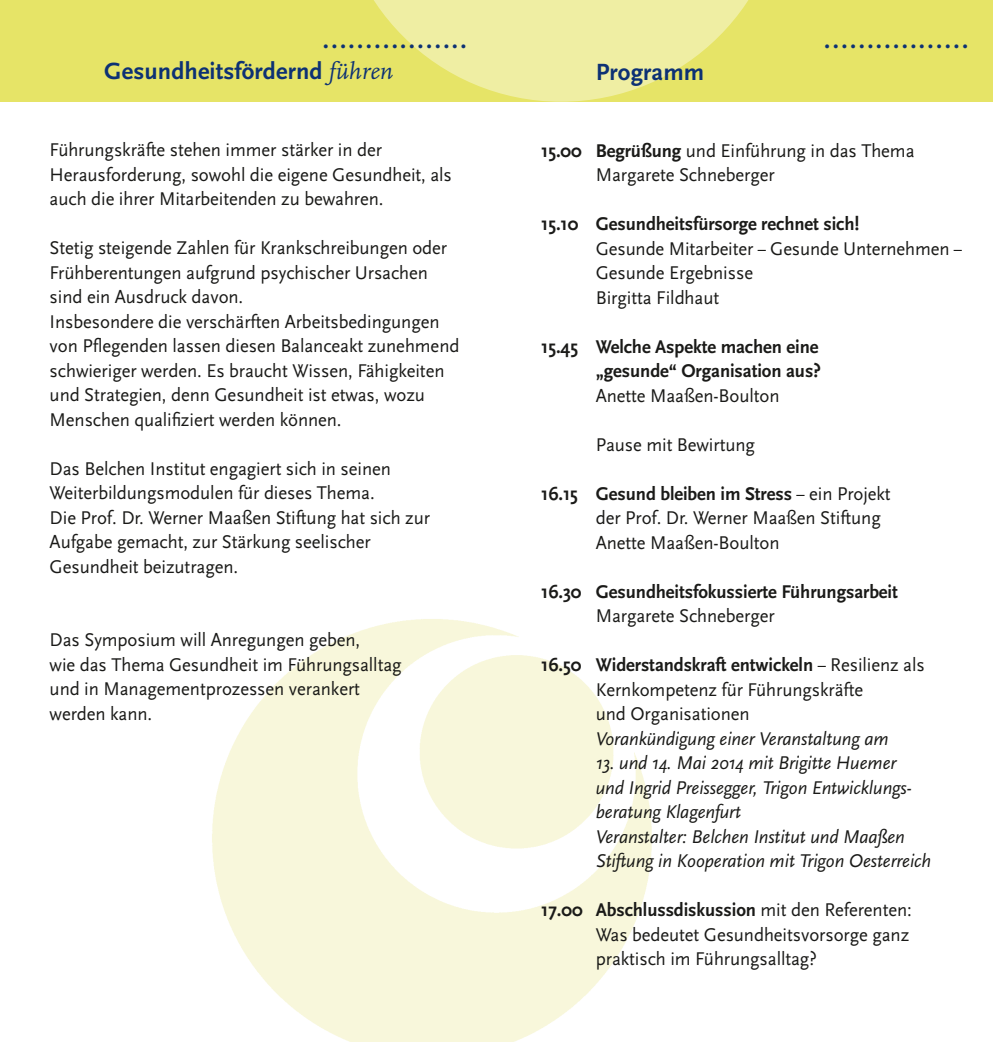
<style>
.page{position:relative;width:993px;height:1042px;background:#fff}
.page>*{position:absolute;margin:0;border:0;box-sizing:border-box;transform-origin:0 0}
.t1{font:700 24.5px/31.5px "Scala Sans";letter-spacing:.005em;color:#0d3174}
.t2{font:19.25px/24.5px "Scala Sans";letter-spacing:-.005em;color:#1a1a18}
.t3{font:italic 19.25px/24.5px "Scala Sans";letter-spacing:-.005em;color:#1a1a18}
.t4{font:19.25px/24.5px "Scala Sans";letter-spacing:-.005em;color:#1a1a18;scale:.85 1}
.t5{font:700 19.25px/24.5px "Scala Sans";letter-spacing:-.005em;color:#1a1a18;text-align:right}
.s1{font-family:"Scala";font-weight:400;font-style:italic}
.s2{font-weight:700}
</style>
<div class="page">
<img style="left:212px;top:619px;width:440px;height:423px">
<div style="left:0;top:0;width:992px;height:102px;background:#e6e467"></div>
<svg style="left:374px;top:0;width:374px;height:102px;fill:#efeea3"></svg>
<p class="t1" style="left:104px;top:25px;width:364px;text-indent:218px">.................<br>Gesundheitsfördernd <span class="s1">führen</span></p>
<p class="t2" style="left:50px;top:138px;width:404px">Führungskräfte stehen immer stärker in der<br>Herausforderung, sowohl die eigene Gesundheit, als auch die ihrer Mitarbeitenden zu bewahren.</p>
<p class="t2" style="left:50px;top:236px;width:411px">Stetig steigende Zahlen für Krankschreibungen oder Frühberentungen aufgrund psychischer Ursachen sind ein Ausdruck davon.<br>Insbesondere die verschärften Arbeitsbedingungen von Pflegenden lassen diesen Balanceakt zunehmend schwieriger werden. Es braucht Wissen, Fähigkeiten und Strategien, denn Gesundheit ist etwas, wozu Menschen qualifiziert werden können.</p>
<p class="t2" style="left:50px;top:457px;width:382px">Das Belchen Institut engagiert sich in seinen Weiterbildungsmodulen für dieses Thema.<br>Die Prof. Dr. Werner Maaßen Stiftung hat sich zur Aufgabe gemacht, zur Stärkung seelischer Gesundheit beizutragen.</p>
<p class="t2" style="left:50px;top:628px;width:353px">Das Symposium will Anregungen geben,<br>wie das Thema Gesundheit im Führungsalltag und in Managementprozessen verankert werden kann.</p>
<p class="t1" style="left:595px;top:57px;width:110px">Programm</p>
<p class="t1" style="left:824px;top:25px;width:145px">.................</p>
<p class="t2" style="left:595px;top:138px;width:320px;text-indent:-55px"><span class="s2">15.00 Begrüßung</span> und Einführung in das Thema<br>Margarete Schneberger</p>
<p class="t5" style="left:541px;top:212px;width:319px">15.10 Gesundheitsfürsorge rechnet sich!</p>
<p class="t2" style="left:595px;top:236px;width:368px">Gesunde Mitarbeiter – Gesunde Unternehmen –<br>Gesunde Ergebnisse<br>Birgitta Fildhaut</p>
<p class="t5" style="left:541px;top:335px;width:281px">15.45 Welche Aspekte machen eine „gesunde“ Organisation aus?</p>
<p class="t2" style="left:595px;top:384px;width:185px">Anette Maaßen-Boulton</p>
<p class="t2" style="left:595px;top:433px;width:161px">Pause mit Bewirtung</p>
<p class="t4" style="left:595px;top:481px;width:348px;text-indent:-55px"><span class="s2">16.15 Gesund bleiben im Stress</span> – ein Projekt der Prof. Dr. Werner Maaßen Stiftung<br>Anette Maaßen-Boulton</p>
<p class="t5" style="left:541px;top:580px;width:358px">16.30 Gesundheitsfokussierte Führungsarbeit</p>
<p class="t2" style="left:595px;top:604px;width:180px">Margarete Schneberger</p>
<p class="t4" style="left:595px;top:653px;width:388px;text-indent:-55px"><span class="s2">16.50 Widerstandskraft entwickeln</span> – Resilienz als<br>Kernkompetenz für Führungskräfte<br>und Organisationen</p>
<p class="t3" style="left:595px;top:726px;width:294px">Vorankündigung einer Veranstaltung am</p>
<p class="t3" style="left:595px;top:751px;width:337px">13. und 14. Mai 2014 mit Brigitte Huemer<br>und Ingrid Preissegger, Trigon Entwicklungs&shy;beratung Klagenfurt<br>Veranstalter: Belchen Institut und Maaßen Stiftung in Kooperation mit Trigon Oesterreich</p>
<p class="t2" style="left:595px;top:898px;width:317px;text-indent:-55px"><span class="s2">17.00 Abschlussdiskussion</span> mit den Referenten:<br>Was bedeutet Gesundheitsvorsorge ganz praktisch im Führungsalltag?</p>
</div>
